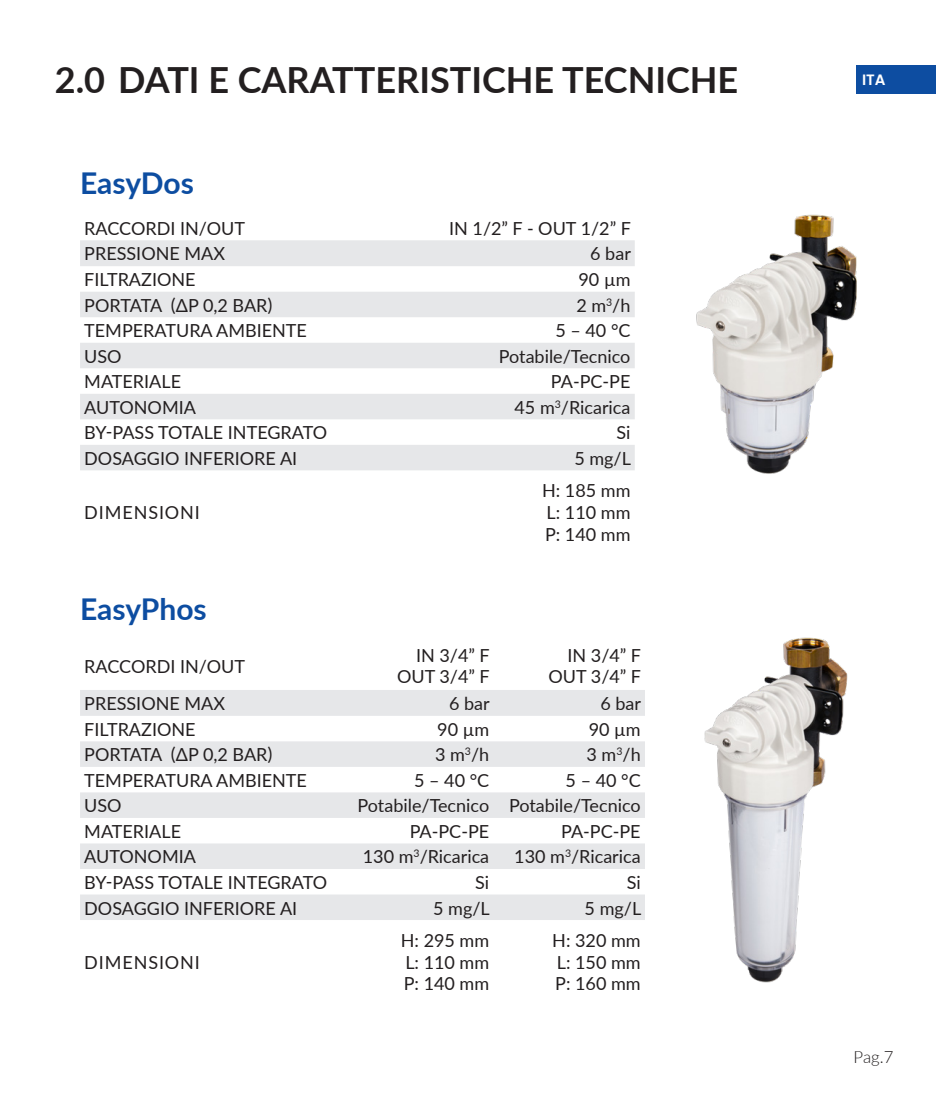
<style>
.page{position:relative;width:936px;height:1106px;background:#fff}
.page>*{position:absolute;margin:0;border:0;box-sizing:border-box;transform-origin:0 0}
.t1{font:700 36px "Lato";color:#231f20}
.t2{font:700 30px "Lato";letter-spacing:-.005em;color:#0d4da1}
.caratteristiche_tabe{font:18px "Lato";color:#231f20}
.caratteristiche_tabe-2{font:18px "Lato";letter-spacing:.05em;color:#231f20}
.t3{font:300 16.8px "Lato";color:#231f20}
.t4{font:600 15px "Poppins";color:#fff}
</style>
<div class="page">
<div style="left:856px;top:65px;width:79px;height:29px;background:#0d4da1"></div>
<svg style="left:80px;top:240px;width:554px;height:230px;fill:#e6e7e9"></svg>
<svg style="left:80px;top:690px;width:565px;height:230px;fill:#e6e7e9"></svg>
<img style="left:696px;top:215px;width:161px;height:259px">
<img style="left:704px;top:637px;width:144px;height:346px">
<p class="t1" style="left:55px;top:54px;width:685px">2.0 DATI E CARATTERISTICHE TECNICHE</p>
<p class="t2" style="left:80px;top:161px;width:115px">EasyDos</p>
<p class="caratteristiche_tabe" style="left:84px;top:215px;width:162px">RACCORDI IN/OUT</p>
<p class="caratteristiche_tabe" style="left:449px;top:215px;width:183px">IN 1/2” F - OUT 1/2” F</p>
<p class="caratteristiche_tabe" style="left:84px;top:241px;width:142px">PRESSIONE MAX</p>
<p class="caratteristiche_tabe" style="left:590px;top:241px;width:42px">6 bar</p>
<p class="caratteristiche_tabe" style="left:84px;top:267px;width:113px">FILTRAZIONE</p>
<p class="caratteristiche_tabe" style="left:578px;top:267px;width:53px">90 µm</p>
<p class="caratteristiche_tabe" style="left:84px;top:292px;width:190px">PORTATA (∆P 0,2 BAR)</p>
<p class="caratteristiche_tabe" style="left:576px;top:292px;width:56px">2 m<sup>3</sup>/h</p>
<p class="caratteristiche_tabe" style="left:84px;top:318px;width:224px">TEMPERATURA AMBIENTE</p>
<p class="caratteristiche_tabe" style="left:555px;top:318px;width:77px">5 – 40 °C</p>
<p class="caratteristiche_tabe" style="left:84px;top:343px;width:39px">USO</p>
<p class="caratteristiche_tabe" style="left:499px;top:343px;width:133px">Potabile/Tecnico</p>
<p class="caratteristiche_tabe" style="left:84px;top:369px;width:98px">MATERIALE</p>
<p class="caratteristiche_tabe" style="left:551px;top:369px;width:81px">PA-PC-PE</p>
<p class="caratteristiche_tabe" style="left:84px;top:394px;width:113px">AUTONOMIA</p>
<p class="caratteristiche_tabe" style="left:514px;top:394px;width:117px">45 m<sup>3</sup>/Ricarica</p>
<p class="caratteristiche_tabe" style="left:84px;top:420px;width:244px">BY-PASS TOTALE INTEGRATO</p>
<p class="caratteristiche_tabe" style="left:616px;top:420px;width:16px">Si</p>
<p class="caratteristiche_tabe" style="left:84px;top:445px;width:214px">DOSAGGIO INFERIORE AI</p>
<p class="caratteristiche_tabe" style="left:574px;top:445px;width:58px">5 mg/L</p>
<p class="caratteristiche_tabe-2" style="left:84px;top:499px;width:117px">DIMENSIONI</p>
<p class="caratteristiche_tabe" style="left:542px;top:478px;width:90px">H: 185 mm</p>
<p class="caratteristiche_tabe" style="left:546px;top:499px;width:85px">L: 110 mm</p>
<p class="caratteristiche_tabe" style="left:545px;top:521px;width:87px">P: 140 mm</p>
<p class="t2" style="left:80px;top:586px;width:128px">EasyPhos</p>
<p class="caratteristiche_tabe" style="left:84px;top:653px;width:162px">RACCORDI IN/OUT</p>
<p class="caratteristiche_tabe" style="left:416px;top:642px;width:75px">IN 3/4” F</p>
<p class="caratteristiche_tabe" style="left:397px;top:664px;width:94px">OUT 3/4” F</p>
<p class="caratteristiche_tabe" style="left:567px;top:642px;width:75px">IN 3/4” F</p>
<p class="caratteristiche_tabe" style="left:548px;top:664px;width:94px">OUT 3/4” F</p>
<p class="caratteristiche_tabe" style="left:84px;top:690px;width:142px">PRESSIONE MAX</p>
<p class="caratteristiche_tabe" style="left:449px;top:690px;width:42px">6 bar</p>
<p class="caratteristiche_tabe" style="left:600px;top:690px;width:42px">6 bar</p>
<p class="caratteristiche_tabe" style="left:84px;top:716px;width:113px">FILTRAZIONE</p>
<p class="caratteristiche_tabe" style="left:437px;top:716px;width:53px">90 µm</p>
<p class="caratteristiche_tabe" style="left:588px;top:716px;width:53px">90 µm</p>
<p class="caratteristiche_tabe" style="left:84px;top:742px;width:190px">PORTATA (∆P 0,2 BAR)</p>
<p class="caratteristiche_tabe" style="left:435px;top:742px;width:56px">3 m<sup>3</sup>/h</p>
<p class="caratteristiche_tabe" style="left:586px;top:742px;width:56px">3 m<sup>3</sup>/h</p>
<p class="caratteristiche_tabe" style="left:84px;top:767px;width:224px">TEMPERATURA AMBIENTE</p>
<p class="caratteristiche_tabe" style="left:414px;top:767px;width:77px">5 – 40 °C</p>
<p class="caratteristiche_tabe" style="left:565px;top:767px;width:77px">5 – 40 °C</p>
<p class="caratteristiche_tabe" style="left:84px;top:793px;width:39px">USO</p>
<p class="caratteristiche_tabe" style="left:357px;top:793px;width:133px">Potabile/Tecnico</p>
<p class="caratteristiche_tabe" style="left:509px;top:793px;width:133px">Potabile/Tecnico</p>
<p class="caratteristiche_tabe" style="left:84px;top:818px;width:98px">MATERIALE</p>
<p class="caratteristiche_tabe" style="left:409px;top:818px;width:81px">PA-PC-PE</p>
<p class="caratteristiche_tabe" style="left:561px;top:818px;width:81px">PA-PC-PE</p>
<p class="caratteristiche_tabe" style="left:84px;top:844px;width:113px">AUTONOMIA</p>
<p class="caratteristiche_tabe" style="left:363px;top:844px;width:128px">130 m<sup>3</sup>/Ricarica</p>
<p class="caratteristiche_tabe" style="left:514px;top:844px;width:128px">130 m<sup>3</sup>/Ricarica</p>
<p class="caratteristiche_tabe" style="left:84px;top:869px;width:244px">BY-PASS TOTALE INTEGRATO</p>
<p class="caratteristiche_tabe" style="left:475px;top:869px;width:16px">Si</p>
<p class="caratteristiche_tabe" style="left:626px;top:869px;width:16px">Si</p>
<p class="caratteristiche_tabe" style="left:84px;top:895px;width:214px">DOSAGGIO INFERIORE AI</p>
<p class="caratteristiche_tabe" style="left:433px;top:895px;width:58px">5 mg/L</p>
<p class="caratteristiche_tabe" style="left:584px;top:895px;width:58px">5 mg/L</p>
<p class="caratteristiche_tabe-2" style="left:84px;top:949px;width:117px">DIMENSIONI</p>
<p class="caratteristiche_tabe" style="left:401px;top:927px;width:90px">H: 295 mm</p>
<p class="caratteristiche_tabe" style="left:405px;top:949px;width:85px">L: 110 mm</p>
<p class="caratteristiche_tabe" style="left:404px;top:970px;width:87px">P: 140 mm</p>
<p class="caratteristiche_tabe" style="left:552px;top:927px;width:90px">H: 320 mm</p>
<p class="caratteristiche_tabe" style="left:556px;top:949px;width:85px">L: 150 mm</p>
<p class="caratteristiche_tabe" style="left:555px;top:970px;width:87px">P: 160 mm</p>
<p class="t4" style="left:862px;top:71px;width:25px">ITA</p>
<p class="t3" style="left:853px;top:1045px;width:41px">Pag.7</p>
</div>
